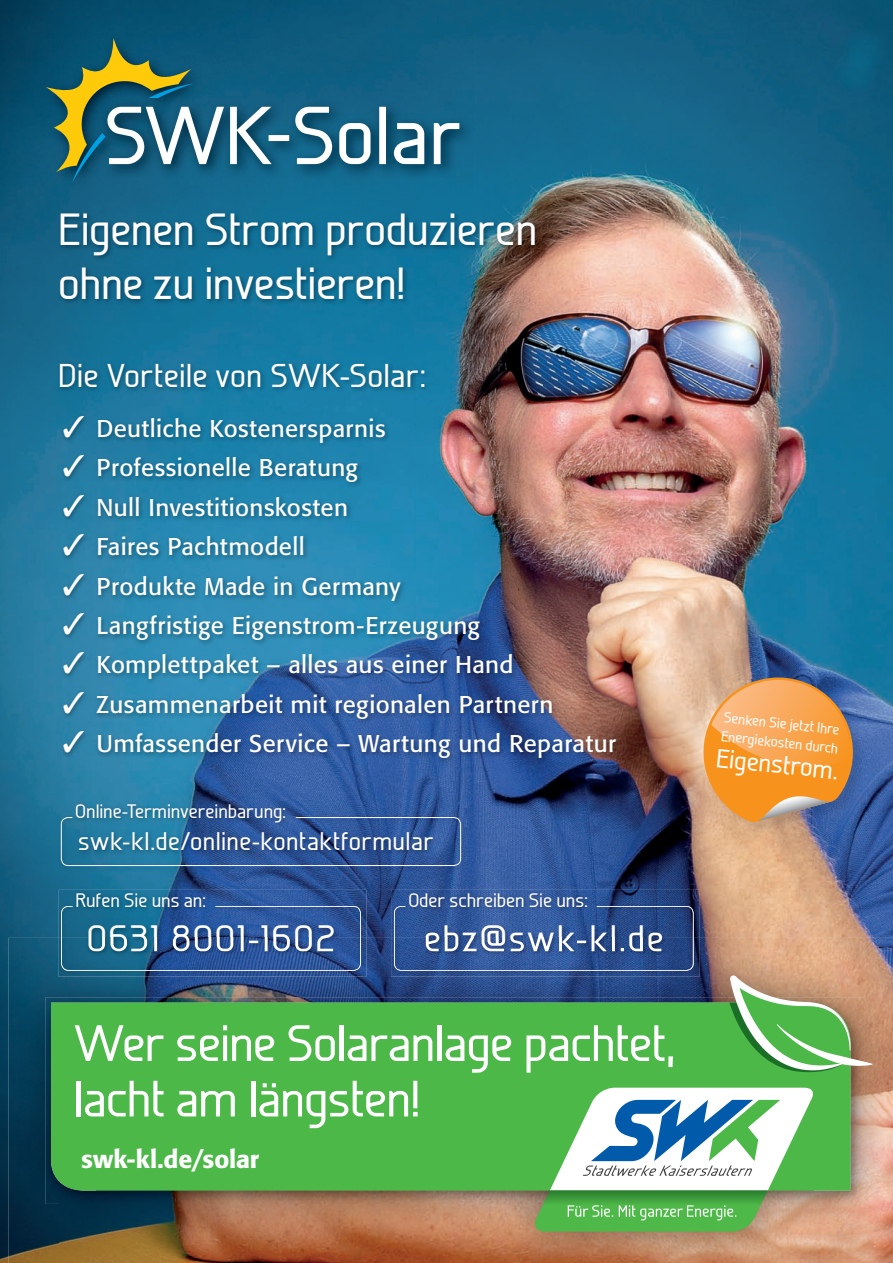
<style>
.page{position:relative;width:893px;height:1263px;background:#fff}
.page>*{position:absolute;margin:0;border:0;box-sizing:border-box;transform-origin:0 0}
.t1{font:500 51px/55.5px "Galette";letter-spacing:-.02em;color:#fff}
.t2{font:500 45px/54px "Galette";letter-spacing:-.005em;color:#fff}
.t3{font:500 36.75px "Galette";letter-spacing:.045em;color:#fff}
.t4{font:500 33px "Galette";letter-spacing:.005em;color:#fff}
.t5{font:500 26.1px "Galette";color:#fff}
.t6{font:500 25.5px "Galette";letter-spacing:.015em;color:#fff}
.t7{font:500 24.75px "Formata";letter-spacing:-.005em;color:#fff}
.t8{font:24px "Formata";letter-spacing:.015em;color:#fff}
.t9{font:500 19.5px "Galette";letter-spacing:-.005em;color:#fff}
.t10{font:500 14.55px/18.8px "Galette";color:#fff}
</style>
<div class="page">
<img style="left:0;top:0;width:893px;height:1263px">
<img style="left:41px;top:33px;width:434px;height:163px">
<svg style="left:46px;top:38px;width:413px;height:145px;background:#347182"></svg>
<img style="left:58px;top:890px;width:308px;height:48px">
<svg style="left:61px;top:906px;width:300px;height:32px;background:#275d95"></svg>
<img style="left:58px;top:801px;width:409px;height:70px">
<div style="left:61px;top:817px;width:400px;height:49px;border:1px solid #fff;border-radius:7px"></div>
<img style="left:391px;top:890px;width:308px;height:48px">
<svg style="left:394px;top:906px;width:300px;height:32px;background:#315494"></svg>
<img style="left:57px;top:211px;width:484px;height:95px">
<img style="left:57px;top:361px;width:565px;height:404px">
<img style="left:705px;top:679px;width:161px;height:156px">
<svg style="left:693px;top:677px;width:170px;height:145px;background:#d3985e"></svg>
<img style="left:9px;top:938px;width:884px;height:92px">
<img style="left:9px;top:1030px;width:51px;height:233px">
<img style="left:841px;top:1030px;width:52px;height:233px">
<img style="left:60px;top:1204px;width:781px;height:59px">
<img style="left:61px;top:938px;width:300px;height:33px">
<img style="left:394px;top:938px;width:300px;height:33px">
<img style="left:46px;top:997px;width:683px;height:51px">
<img style="left:46px;top:1048px;width:50px;height:156px">
<img style="left:814px;top:1072px;width:50px;height:132px">
<img style="left:96px;top:1190px;width:718px;height:14px">
<div style="left:51px;top:1002px;width:799px;height:188px;background:#4cb848"></div>
<svg style="left:535px;top:1088px;width:278px;height:143px"></svg>
<svg style="left:729px;top:975px;width:143px;height:97px;background:#8eb070"></svg>
<h2 class="t2" style="left:58px;top:202px;width:481px">Eigenen Strom produzieren ohne zu investieren!</h2>
<h3 class="t4" style="left:58px;top:355px;width:370px">Die Vorteile von SWK-Solar:</h3>
<p class="t8" style="left:63px;top:414px;width:324px">✓ Deutliche Kostenersparnis</p>
<p class="t8" style="left:63px;top:453px;width:297px">✓ Professionelle Beratung</p>
<p class="t8" style="left:63px;top:493px;width:287px">✓ Null Investitionskosten</p>
<p class="t8" style="left:63px;top:532px;width:244px">✓ Faires Pachtmodell</p>
<p class="t8" style="left:63px;top:571px;width:340px">✓ Produkte Made in Germany</p>
<p class="t8" style="left:63px;top:611px;width:419px">✓ Langfristige Eigenstrom-Erzeugung</p>
<p class="t8" style="left:63px;top:650px;width:453px">✓ Komplettpaket – alles aus einer Hand</p>
<p class="t8" style="left:63px;top:690px;width:493px">✓ Zusammenarbeit mit regionalen Partnern</p>
<p class="t8" style="left:63px;top:729px;width:555px">✓ Umfassender Service – Wartung und Reparatur</p>
<p class="t9" style="left:75px;top:799px;width:213px">Online-Terminvereinbarung:</p>
<p class="t6" style="left:78px;top:825px;width:357px">swk-kl.de/online-kontaktformular</p>
<p class="t9" style="left:76px;top:888px;width:132px">Rufen Sie uns an:</p>
<h3 class="t3" style="left:87px;top:916px;width:250px">0631 8001-1602</h3>
<p class="t9" style="left:408px;top:888px;width:181px">Oder schreiben Sie uns:</p>
<h3 class="t3" style="left:424px;top:916px;width:241px">ebz@swk-kl.de</h3>
<h1 class="t1" style="left:74px;top:1014px;width:604px">Wer seine Solaranlage pachtet, lacht am längsten!</h1>
<p class="t7" style="left:81px;top:1144px;width:180px">swk-kl.de/solar</p>
<p class="t10" style="left:724px;top:708px;width:119px;rotate:6deg">Senken Sie jetzt Ihre<br>Energiekosten durch</p>
<p class="t5" style="left:718px;top:742px;width:124px;rotate:6deg">Eigenstrom.</p>
</div>
